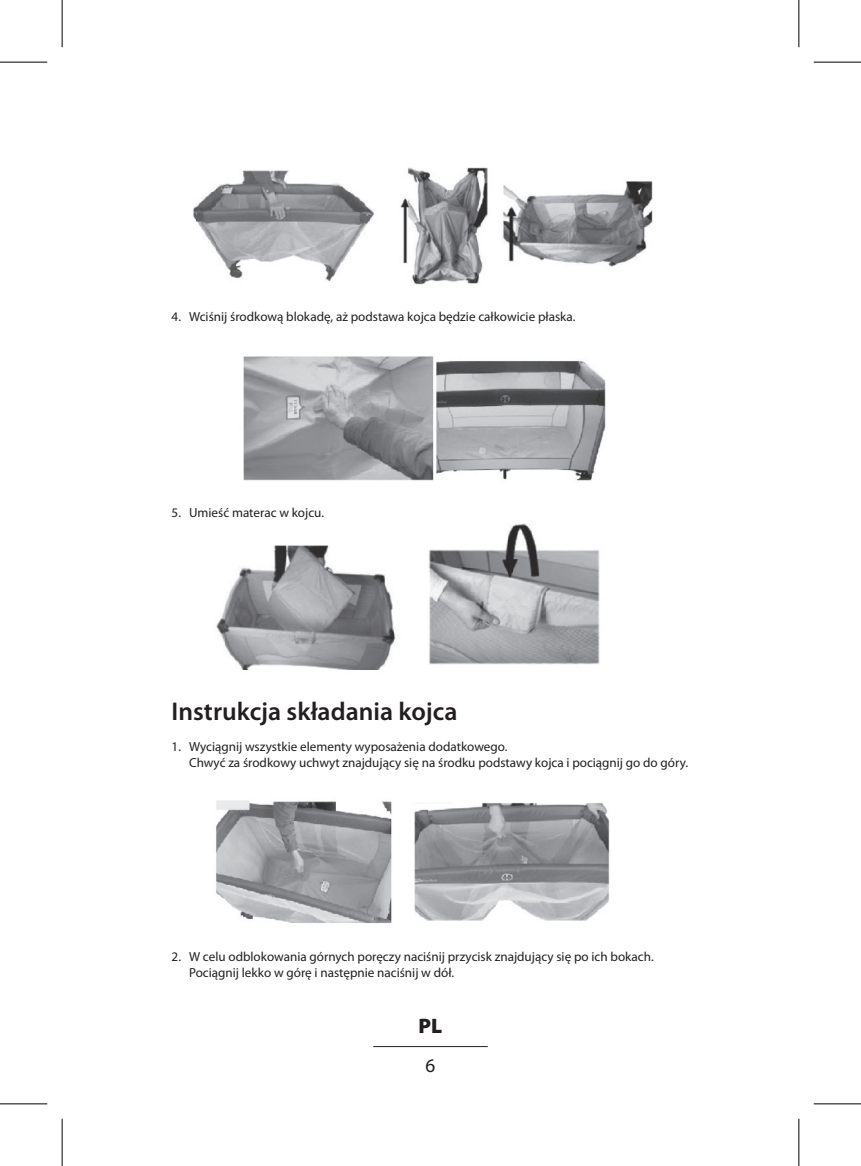
<style>
.page{position:relative;width:861px;height:1166px;background:#fff}
.page>*{position:absolute;margin:0;border:0;box-sizing:border-box;transform-origin:0 0}
.t1{font:600 25.72px "Myriad Pro";color:#231f20}
.t2{font:900 21px "Myriad Pro";color:#231f20}
.t3{font:19.25px "Myriad Pro";color:#231f20}
.t4{font:13.12px/15.8px "Myriad Pro";color:#231f20}
</style>
<div class="page">
<hr style="left:373px;top:1046px;width:115px;height:1px;background:#231f20">
<img style="left:193px;top:167px;width:460px;height:756px">
<hr style="left:0;top:62px;width:47px;height:1px;background:#000">
<hr style="left:814px;top:62px;width:47px;height:1px;background:#000">
<hr style="left:0;top:1104px;width:47px;height:1px;background:#000">
<hr style="left:814px;top:1104px;width:47px;height:1px;background:#000">
<hr style="left:62px;top:0;width:1px;height:47px;background:#000">
<hr style="left:62px;top:1119px;width:1px;height:47px;background:#000">
<hr style="left:798px;top:0;width:1px;height:47px;background:#000">
<hr style="left:798px;top:1119px;width:1px;height:47px;background:#000">
<p class="t4" style="left:172px;top:309px;width:406px">4. Wciśnij środkową blokadę, aż podstawa kojca będzie całkowicie płaska.</p>
<p class="t4" style="left:172px;top:505px;width:154px">5. Umieść materac w kojcu.</p>
<h1 class="t1" style="left:172px;top:697px;width:287px">Instrukcja składania kojca</h1>
<p class="t4" style="left:189px;top:739px;width:501px;text-indent:-17px">1. Wyciągnij wszystkie elementy wyposażenia dodatkowego.<br>Chwyć za środkowy uchwyt znajdujący się na środku podstawy kojca i pociągnij go do góry.</p>
<p class="t4" style="left:189px;top:949px;width:466px;text-indent:-17px">2. W celu odblokowania górnych poręczy naciśnij przycisk znajdujący się po ich bokach.<br>Pociągnij lekko w górę i następnie naciśnij w dół.</p>
<h2 class="t2" style="left:419px;top:1014px;width:25px">PL</h2>
<h3 class="t3" style="left:426px;top:1055px;width:11px">6</h3>
</div>
